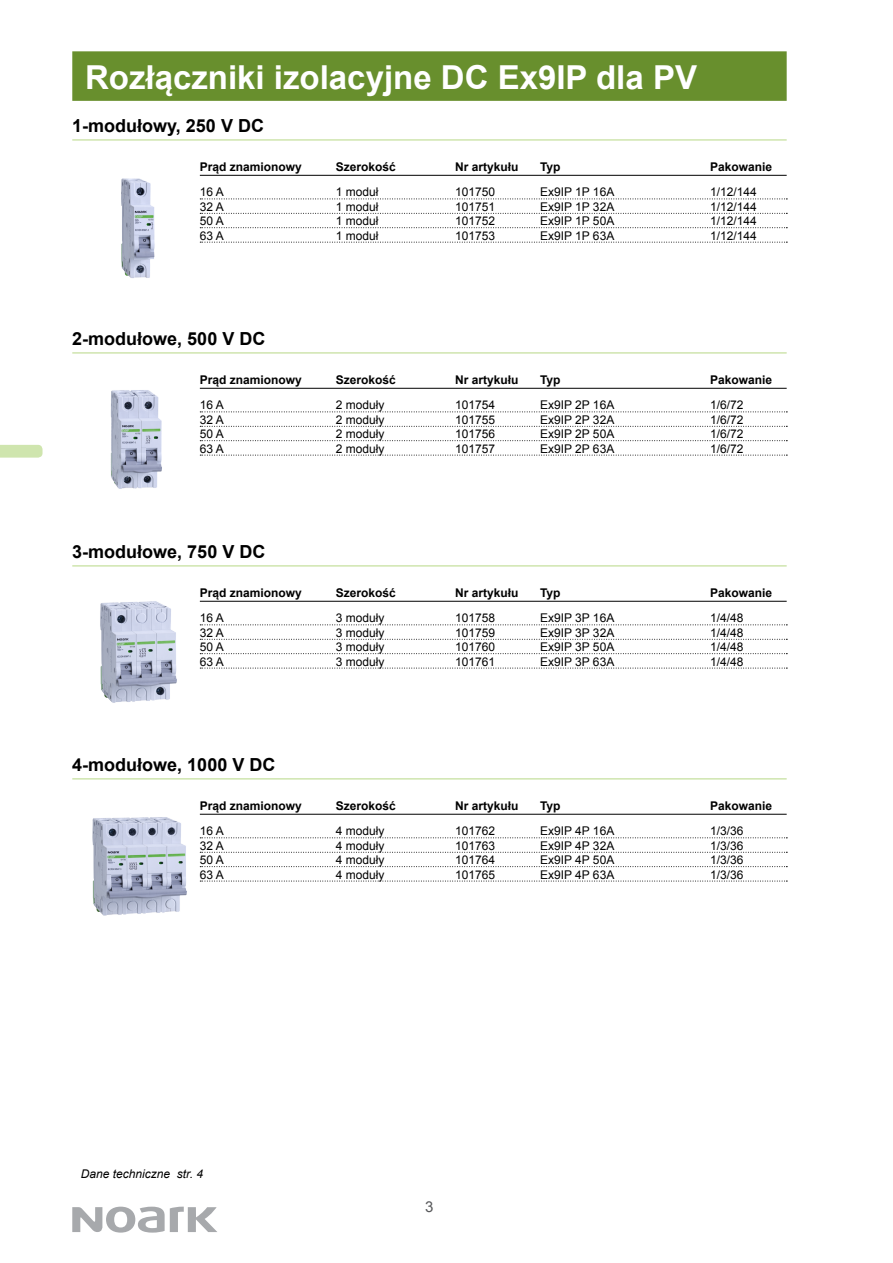
<style>
.page{position:relative;width:893px;height:1263px;background:#fff}
.page>*{position:absolute;margin:0;border:0;box-sizing:border-box;transform-origin:0 0}
.t1{font:700 33px "Arial";color:#fff}
.t2{font:700 18px "Arial";color:#000}
.t3{font:15px "Arial";color:#58595b}
.t4{font:12px "Arial";color:#000}
.t5{font:700 12px "Arial";color:#000}
.t6{font:italic 12px "Arial";color:#000}
</style>
<div class="page">
<svg style="left:72px;top:1206px;width:145px;height:26px"></svg>
<svg style="left:0;top:445px;width:43px;height:13px"></svg>
<svg style="left:200px;top:199px;width:587px;height:1px"></svg>
<svg style="left:200px;top:213px;width:587px;height:1px"></svg>
<svg style="left:200px;top:227px;width:587px;height:1px"></svg>
<svg style="left:200px;top:242px;width:587px;height:1px"></svg>
<img style="left:121px;top:175px;width:79px;height:103px">
<img style="left:110px;top:388px;width:90px;height:101px">
<svg style="left:200px;top:411px;width:587px;height:1px"></svg>
<svg style="left:200px;top:426px;width:587px;height:1px"></svg>
<svg style="left:200px;top:440px;width:587px;height:1px"></svg>
<svg style="left:200px;top:455px;width:587px;height:1px"></svg>
<hr style="left:200px;top:175px;width:587px;height:1px;background:#000">
<hr style="left:72px;top:139px;width:715px;height:2px;background:#cfe5ae">
<hr style="left:72px;top:352px;width:715px;height:2px;background:#cfe5ae">
<hr style="left:200px;top:388px;width:587px;height:1px;background:#000">
<div style="left:72px;top:51px;width:715px;height:50px;background:#688f2d"></div>
<img style="left:100px;top:601px;width:100px;height:102px">
<svg style="left:200px;top:624px;width:587px;height:1px"></svg>
<svg style="left:200px;top:639px;width:587px;height:1px"></svg>
<svg style="left:200px;top:653px;width:587px;height:1px"></svg>
<svg style="left:200px;top:668px;width:587px;height:1px"></svg>
<hr style="left:72px;top:565px;width:715px;height:2px;background:#cfe5ae">
<hr style="left:200px;top:601px;width:587px;height:1px;background:#000">
<img style="left:92px;top:814px;width:108px;height:102px">
<svg style="left:200px;top:837px;width:587px;height:1px"></svg>
<svg style="left:200px;top:852px;width:587px;height:1px"></svg>
<svg style="left:200px;top:866px;width:587px;height:1px"></svg>
<svg style="left:200px;top:881px;width:587px;height:1px"></svg>
<hr style="left:72px;top:778px;width:715px;height:2px;background:#cfe5ae">
<hr style="left:200px;top:814px;width:587px;height:1px;background:#000">
<h1 class="t1" style="left:85px;top:55px;width:613px">Rozłączniki izolacyjne DC Ex9IP dla PV</h1>
<h2 class="t2" style="left:72px;top:114px;width:193px">1-modułowy, 250 V DC</h2>
<p class="t5" style="left:200px;top:158px;width:104px">Prąd znamionowy</p>
<p class="t5" style="left:336px;top:158px;width:62px">Szerokość</p>
<p class="t5" style="left:455px;top:158px;width:65px">Nr artykułu</p>
<p class="t5" style="left:540px;top:158px;width:22px">Typ</p>
<p class="t5" style="left:710px;top:158px;width:64px">Pakowanie</p>
<p class="t4" style="left:200px;top:184px;width:26px">16 A</p>
<p class="t4" style="left:336px;top:184px;width:44px">1 moduł</p>
<p class="t4" style="left:455px;top:184px;width:42px">101750</p>
<p class="t4" style="left:540px;top:184px;width:76px">Ex9IP 1P 16A</p>
<p class="t4" style="left:710px;top:184px;width:48px">1/12/144</p>
<p class="t4" style="left:200px;top:199px;width:26px">32 A</p>
<p class="t4" style="left:336px;top:199px;width:44px">1 moduł</p>
<p class="t4" style="left:455px;top:199px;width:42px">101751</p>
<p class="t4" style="left:540px;top:199px;width:76px">Ex9IP 1P 32A</p>
<p class="t4" style="left:710px;top:199px;width:48px">1/12/144</p>
<p class="t4" style="left:200px;top:213px;width:26px">50 A</p>
<p class="t4" style="left:336px;top:213px;width:44px">1 moduł</p>
<p class="t4" style="left:455px;top:213px;width:42px">101752</p>
<p class="t4" style="left:540px;top:213px;width:76px">Ex9IP 1P 50A</p>
<p class="t4" style="left:710px;top:213px;width:48px">1/12/144</p>
<p class="t4" style="left:200px;top:228px;width:26px">63 A</p>
<p class="t4" style="left:336px;top:228px;width:44px">1 moduł</p>
<p class="t4" style="left:455px;top:228px;width:42px">101753</p>
<p class="t4" style="left:540px;top:228px;width:76px">Ex9IP 1P 63A</p>
<p class="t4" style="left:710px;top:228px;width:48px">1/12/144</p>
<h2 class="t2" style="left:72px;top:327px;width:195px">2-modułowe, 500 V DC</h2>
<p class="t5" style="left:200px;top:371px;width:104px">Prąd znamionowy</p>
<p class="t5" style="left:336px;top:371px;width:62px">Szerokość</p>
<p class="t5" style="left:455px;top:371px;width:65px">Nr artykułu</p>
<p class="t5" style="left:540px;top:371px;width:22px">Typ</p>
<p class="t5" style="left:710px;top:371px;width:64px">Pakowanie</p>
<p class="t4" style="left:200px;top:397px;width:26px">16 A</p>
<p class="t4" style="left:336px;top:397px;width:50px">2 moduły</p>
<p class="t4" style="left:455px;top:397px;width:42px">101754</p>
<p class="t4" style="left:540px;top:397px;width:76px">Ex9IP 2P 16A</p>
<p class="t4" style="left:710px;top:397px;width:35px">1/6/72</p>
<p class="t4" style="left:200px;top:412px;width:26px">32 A</p>
<p class="t4" style="left:336px;top:412px;width:50px">2 moduły</p>
<p class="t4" style="left:455px;top:412px;width:42px">101755</p>
<p class="t4" style="left:540px;top:412px;width:76px">Ex9IP 2P 32A</p>
<p class="t4" style="left:710px;top:412px;width:35px">1/6/72</p>
<p class="t4" style="left:200px;top:426px;width:26px">50 A</p>
<p class="t4" style="left:336px;top:426px;width:50px">2 moduły</p>
<p class="t4" style="left:455px;top:426px;width:42px">101756</p>
<p class="t4" style="left:540px;top:426px;width:76px">Ex9IP 2P 50A</p>
<p class="t4" style="left:710px;top:426px;width:35px">1/6/72</p>
<p class="t4" style="left:200px;top:440px;width:26px">63 A</p>
<p class="t4" style="left:336px;top:440px;width:50px">2 moduły</p>
<p class="t4" style="left:455px;top:440px;width:42px">101757</p>
<p class="t4" style="left:540px;top:440px;width:76px">Ex9IP 2P 63A</p>
<p class="t4" style="left:710px;top:440px;width:35px">1/6/72</p>
<h2 class="t2" style="left:72px;top:540px;width:195px">3-modułowe, 750 V DC</h2>
<p class="t5" style="left:200px;top:584px;width:104px">Prąd znamionowy</p>
<p class="t5" style="left:336px;top:584px;width:62px">Szerokość</p>
<p class="t5" style="left:455px;top:584px;width:65px">Nr artykułu</p>
<p class="t5" style="left:540px;top:584px;width:22px">Typ</p>
<p class="t5" style="left:710px;top:584px;width:64px">Pakowanie</p>
<p class="t4" style="left:200px;top:610px;width:26px">16 A</p>
<p class="t4" style="left:336px;top:610px;width:50px">3 moduły</p>
<p class="t4" style="left:455px;top:610px;width:42px">101758</p>
<p class="t4" style="left:540px;top:610px;width:76px">Ex9IP 3P 16A</p>
<p class="t4" style="left:710px;top:610px;width:35px">1/4/48</p>
<p class="t4" style="left:200px;top:625px;width:26px">32 A</p>
<p class="t4" style="left:336px;top:625px;width:50px">3 moduły</p>
<p class="t4" style="left:455px;top:625px;width:42px">101759</p>
<p class="t4" style="left:540px;top:625px;width:76px">Ex9IP 3P 32A</p>
<p class="t4" style="left:710px;top:625px;width:35px">1/4/48</p>
<p class="t4" style="left:200px;top:639px;width:26px">50 A</p>
<p class="t4" style="left:336px;top:639px;width:50px">3 moduły</p>
<p class="t4" style="left:455px;top:639px;width:42px">101760</p>
<p class="t4" style="left:540px;top:639px;width:76px">Ex9IP 3P 50A</p>
<p class="t4" style="left:710px;top:639px;width:35px">1/4/48</p>
<p class="t4" style="left:200px;top:653px;width:26px">63 A</p>
<p class="t4" style="left:336px;top:653px;width:50px">3 moduły</p>
<p class="t4" style="left:455px;top:653px;width:42px">101761</p>
<p class="t4" style="left:540px;top:653px;width:76px">Ex9IP 3P 63A</p>
<p class="t4" style="left:710px;top:653px;width:35px">1/4/48</p>
<h2 class="t2" style="left:72px;top:753px;width:205px">4-modułowe, 1000 V DC</h2>
<p class="t5" style="left:200px;top:797px;width:104px">Prąd znamionowy</p>
<p class="t5" style="left:336px;top:797px;width:62px">Szerokość</p>
<p class="t5" style="left:455px;top:797px;width:65px">Nr artykułu</p>
<p class="t5" style="left:540px;top:797px;width:22px">Typ</p>
<p class="t5" style="left:710px;top:797px;width:64px">Pakowanie</p>
<p class="t4" style="left:200px;top:823px;width:26px">16 A</p>
<p class="t4" style="left:336px;top:823px;width:50px">4 moduły</p>
<p class="t4" style="left:455px;top:823px;width:42px">101762</p>
<p class="t4" style="left:540px;top:823px;width:76px">Ex9IP 4P 16A</p>
<p class="t4" style="left:710px;top:823px;width:35px">1/3/36</p>
<p class="t4" style="left:200px;top:838px;width:26px">32 A</p>
<p class="t4" style="left:336px;top:838px;width:50px">4 moduły</p>
<p class="t4" style="left:455px;top:838px;width:42px">101763</p>
<p class="t4" style="left:540px;top:838px;width:76px">Ex9IP 4P 32A</p>
<p class="t4" style="left:710px;top:838px;width:35px">1/3/36</p>
<p class="t4" style="left:200px;top:852px;width:26px">50 A</p>
<p class="t4" style="left:336px;top:852px;width:50px">4 moduły</p>
<p class="t4" style="left:455px;top:852px;width:42px">101764</p>
<p class="t4" style="left:540px;top:852px;width:76px">Ex9IP 4P 50A</p>
<p class="t4" style="left:710px;top:852px;width:35px">1/3/36</p>
<p class="t4" style="left:200px;top:866px;width:26px">63 A</p>
<p class="t4" style="left:336px;top:866px;width:50px">4 moduły</p>
<p class="t4" style="left:455px;top:866px;width:42px">101765</p>
<p class="t4" style="left:540px;top:866px;width:76px">Ex9IP 4P 63A</p>
<p class="t4" style="left:710px;top:866px;width:35px">1/3/36</p>
<p class="t6" style="left:81px;top:1166px;width:124px">Dane techniczne str. 4</p>
<p class="t3" style="left:425px;top:1197px;width:10px">3</p>
</div>
